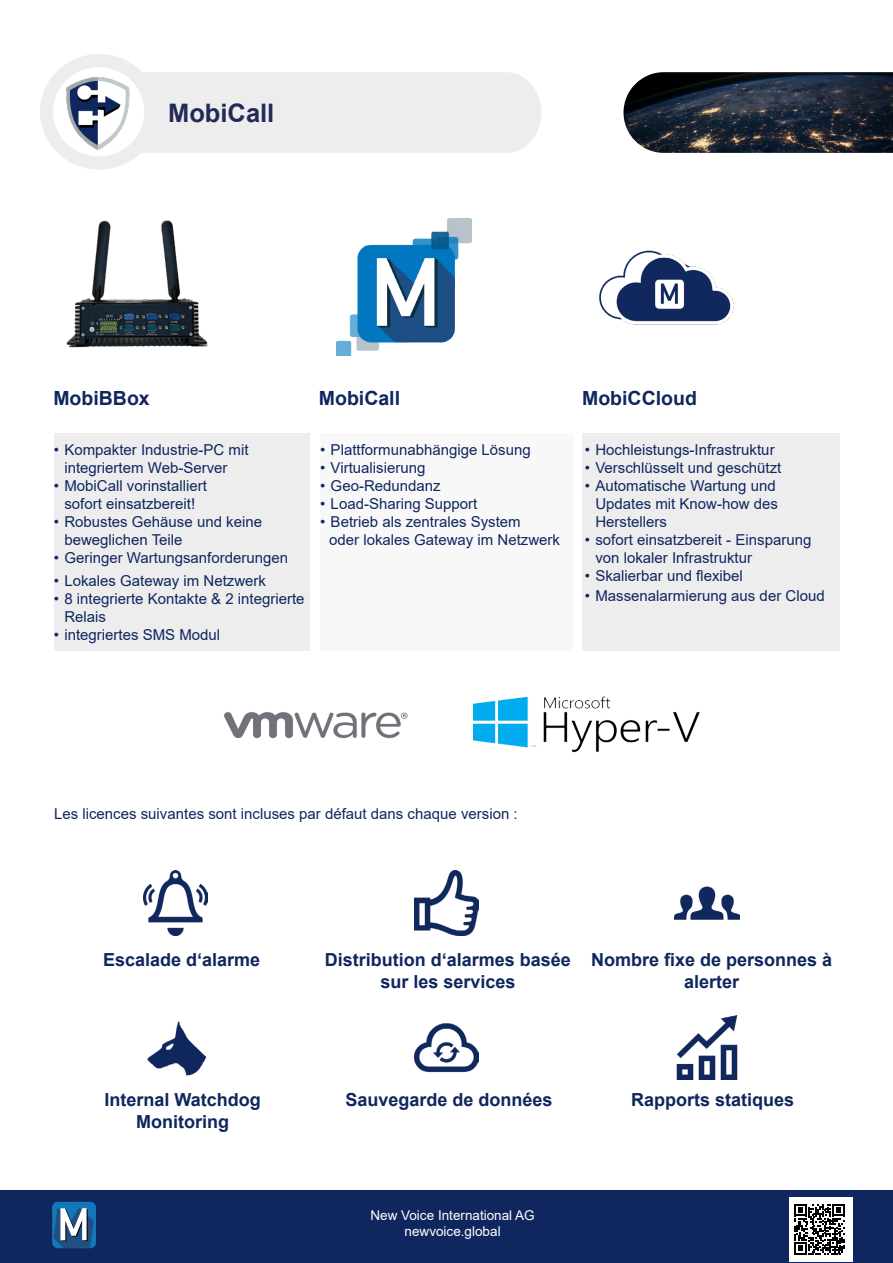
<style>
.page{position:relative;width:893px;height:1263px;background:#fff}
.page>*{position:absolute;margin:0;border:0;box-sizing:border-box;transform-origin:0 0}
.t1{font:700 25.5px "Arial";color:#242a58}
.t2{font:700 19.5px "Arial";color:#0f275e}
.t3{font:700 18px/21.6px "Arial";color:#0f275e;text-align:center}
.t4{font:15px/18px "Arial";color:#0f275e}
.t5{font:13.5px/16.2px "Arial";color:#fff;text-align:center}
</style>
<div class="page">
<div style="left:582px;top:433px;width:257px;height:217px;background:#eeedee"></div>
<div style="left:320px;top:433px;width:254px;height:217px;background:#f9f8f9"></div>
<div style="left:54px;top:433px;width:255px;height:217px;background:#eeedee"></div>
<div style="left:141px;top:72px;width:400px;height:81px;background:#eeedee"></div>
<div style="left:40px;top:54px;width:118px;height:116px;background:#eeedee;border-radius:50%"></div>
<div style="left:53px;top:67px;width:91px;height:89px;background:#fff;border-radius:50%"></div>
<img style="left:66px;top:77px;width:63px;height:72px">
<img style="left:623px;top:72px;width:270px;height:81px">
<div style="left:0;top:1191px;width:893px;height:72px;background:#0f275e"></div>
<div style="left:52px;top:1202px;width:44px;height:46px;background:#1278ba;border-radius:6px"></div>
<svg style="left:53px;top:1208px;width:41px;height:40px"></svg>
<div style="left:790px;top:1197px;width:63px;height:65px;background:#fff"></div>
<svg style="left:794px;top:1204px;width:50px;height:50px"></svg>
<img style="left:675px;top:886px;width:64px;height:34px">
<img style="left:143px;top:871px;width:65px;height:64px">
<img style="left:414px;top:871px;width:65px;height:64px">
<img style="left:676px;top:1015px;width:62px;height:64px">
<img style="left:147px;top:1021px;width:60px;height:55px">
<img style="left:414px;top:1023px;width:65px;height:50px">
<img style="left:337px;top:219px;width:135px;height:137px">
<img style="left:599px;top:250px;width:135px;height:75px">
<img style="left:66px;top:220px;width:142px;height:128px">
<img style="left:474px;top:696px;width:226px;height:57px">
<img style="left:224px;top:712px;width:184px;height:27px">
<h1 class="t1" style="left:168px;top:95px;width:108px">MobiCall</h1>
<h2 class="t2" style="left:53px;top:384px;width:98px">MobiBBox</h2>
<h2 class="t2" style="left:319px;top:384px;width:83px">MobiCall</h2>
<h2 class="t2" style="left:582px;top:384px;width:116px">MobiCCloud</h2>
<p class="t4" style="left:64px;top:440px;width:186px;text-indent:-10px">• Kompakter Industrie-PC mit integriertem Web-Server</p>
<p class="t4" style="left:54px;top:476px;width:155px;text-align:center">• MobiCall vorinstalliert sofort einsatzbereit!</p>
<p class="t4" style="left:64px;top:512px;width:199px;text-indent:-10px">• Robustes Gehäuse und keine beweglichen Teile</p>
<p class="t4" style="left:54px;top:548px;width:236px">• Geringer Wartungsanforderungen</p>
<p class="t4" style="left:54px;top:572px;width:214px">• Lokales Gateway im Netzwerk</p>
<p class="t4" style="left:64px;top:590px;width:242px;text-indent:-10px">• 8 integrierte Kontakte &amp; 2 integrierte<br>Relais</p>
<p class="t4" style="left:54px;top:626px;width:168px">• integriertes SMS Modul</p>
<p class="t4" style="left:320px;top:440px;width:212px">• Plattformunabhängige Lösung</p>
<p class="t4" style="left:320px;top:458px;width:107px">• Virtualisierung</p>
<p class="t4" style="left:320px;top:476px;width:122px">• Geo-Redundanz</p>
<p class="t4" style="left:320px;top:494px;width:159px">• Load-Sharing Support</p>
<p class="t4" style="left:329px;top:512px;width:232px;text-indent:-9px">• Betrieb als zentrales System<br>oder lokales Gateway im Netzwerk</p>
<p class="t4" style="left:585px;top:440px;width:191px">• Hochleistungs-Infrastruktur</p>
<p class="t4" style="left:585px;top:458px;width:198px">• Verschlüsselt und geschützt</p>
<p class="t4" style="left:595px;top:476px;width:184px;text-indent:-10px">• Automatische Wartung und<br>Updates mit Know-how des<br>Herstellers</p>
<p class="t4" style="left:595px;top:530px;width:217px;text-indent:-10px">• sofort einsatzbereit - Einsparung von lokaler Infrastruktur</p>
<p class="t4" style="left:585px;top:566px;width:160px">• Skalierbar und flexibel</p>
<p class="t4" style="left:585px;top:586px;width:241px">• Massenalarmierung aus der Cloud</p>
<p class="t4" style="left:54px;top:805px;width:465px">Les licences suivantes sont incluses par défaut dans chaque version :</p>
<p class="t3" style="left:103px;top:949px;width:159px">Escalade d‘alarme</p>
<p class="t3" style="left:325px;top:949px;width:248px">Distribution d‘alarmes basée sur les services</p>
<p class="t3" style="left:591px;top:949px;width:243px">Nombre fixe de personnes à alerter</p>
<p class="t3" style="left:345px;top:1089px;width:209px">Sauvegarde de données</p>
<p class="t3" style="left:105px;top:1089px;width:158px">Internal Watchdog</p>
<p class="t3" style="left:631px;top:1089px;width:165px">Rapports statiques</p>
<p class="t3" style="left:136px;top:1111px;width:94px">Monitoring</p>
<p class="t5" style="left:370px;top:1207px;width:166px">New Voice International AG newvoice.global</p>
</div>
